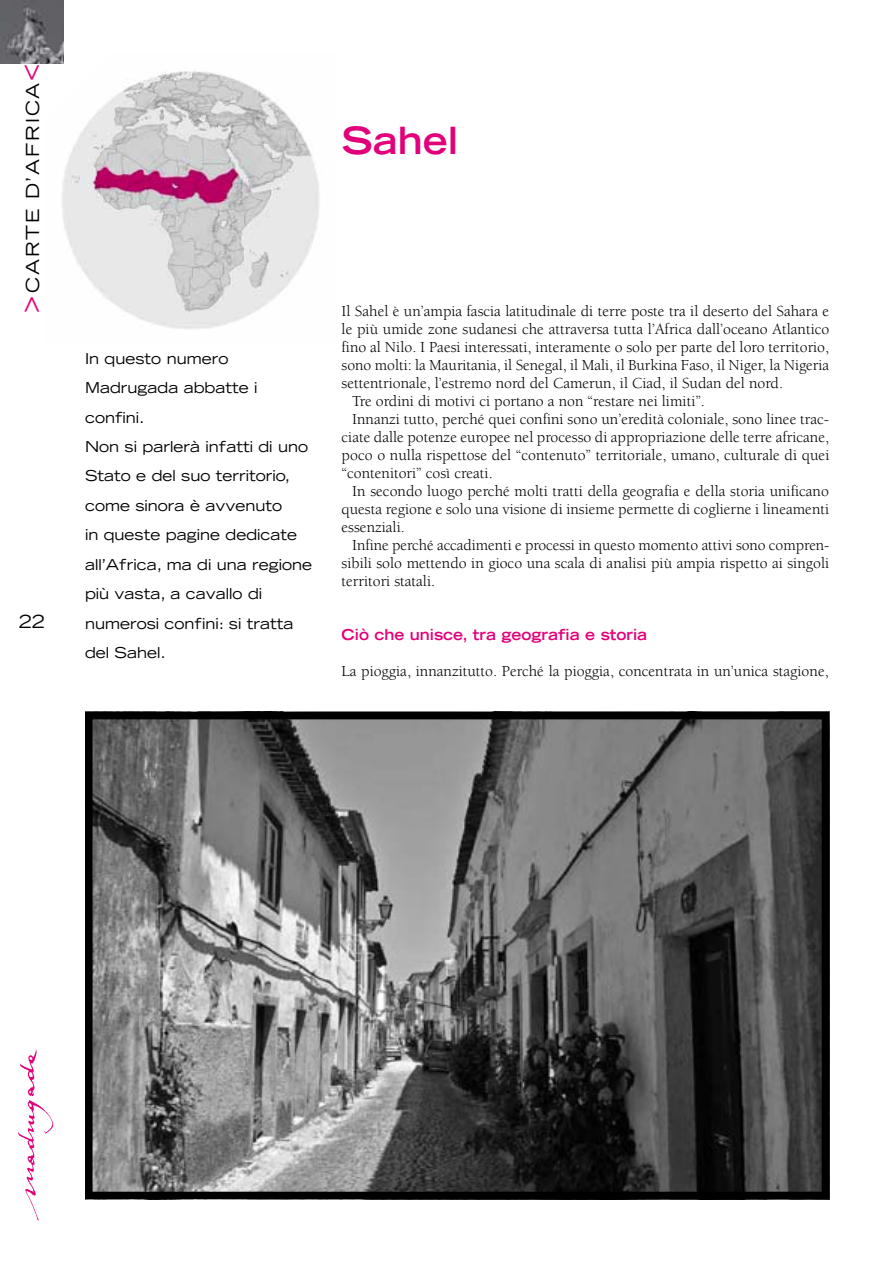
<style>
.page{position:relative;width:893px;height:1263px;background:#fff}
.page>*{position:absolute;margin:0;border:0;box-sizing:border-box;transform-origin:0 0}
.t1{font:700 expanded 37.5px "Trade Gothic LH";color:#e2007a}
.t2{font:expanded 28.5px "Trade Gothic LH";color:#e2007a}
.t3{font:expanded 18px "Trade Gothic LH";color:#000}
.t4{font:15.75px "Berkeley";color:#000}
.t5{font:expanded 15px/29.4px "Trade Gothic LH";color:#000}
.t6{font:700 expanded 15px "Trade Gothic LH";color:#e2007a}
.s1{font-size:28.5px;color:#e2007a}
</style>
<div class="page">
<img style="left:18px;top:1049px;width:36px;height:172px">
<img style="left:0;top:0;width:64px;height:64px">
<img style="left:45px;top:53px;width:274px;height:276px">
<img style="left:94px;top:721px;width:726px;height:469px">
<div style="left:85px;top:712px;width:744px;height:487px;border:8px solid #000"></div>
<h2 class="t2" style="left:10px;top:81px;width:19px;rotate:-90deg">&lt;</h2>
<p class="t3" style="left:21px;top:313px;width:155px;rotate:-90deg"><span class="s1">&gt;</span>carte d’africa</p>
<p class="t3" style="left:19px;top:610px;width:27px">22</p>
<h1 class="t1" style="left:342px;top:116px;width:118px">Sahel</h1>
<p class="t5" style="left:85px;top:343px;width:229px">In questo numero<br>Madrugada abbatte i confini.<br>Non si parlerà infatti di uno<br>Stato e del suo territorio, come sinora è avvenuto<br>in queste pagine dedicate all’Africa, ma di una regione più vasta, a cavallo di numerosi confini: si tratta del Sahel.</p>
<p class="t4" style="left:342px;top:303px;width:489px">Il Sahel è un’ampia fascia latitudinale di terre poste tra il deserto del Sahara e</p>
<p class="t4" style="left:342px;top:321px;width:489px">le più umide zone sudanesi che attraversa tutta l’Africa dall’oceano Atlantico</p>
<p class="t4" style="left:342px;top:339px;width:489px">fino al Nilo. I Paesi interessati, interamente o solo per parte del loro territorio,</p>
<p class="t4" style="left:342px;top:357px;width:489px">sono molti: la Mauritania, il Senegal, il Mali, il Burkina Faso, il Niger, la Nigeria</p>
<p class="t4" style="left:342px;top:375px;width:443px">settentrionale, l’estremo nord del Camerun, il Ciad, il Sudan del nord.</p>
<p class="t4" style="left:352px;top:393px;width:354px">Tre ordini di motivi ci portano a non “restare nei limiti”.</p>
<p class="t4" style="left:352px;top:411px;width:478px">Innanzi tutto, perché quei confini sono un’eredità coloniale, sono linee trac-</p>
<p class="t4" style="left:342px;top:429px;width:489px">ciate dalle potenze europee nel processo di appropriazione delle terre africane,</p>
<p class="t4" style="left:342px;top:447px;width:489px">poco o nulla rispettose del “contenuto” territoriale, umano, culturale di quei</p>
<p class="t4" style="left:342px;top:465px;width:153px">“contenitori” così creati.</p>
<p class="t4" style="left:352px;top:483px;width:478px">In secondo luogo perché molti tratti della geografia e della storia unificano</p>
<p class="t4" style="left:342px;top:501px;width:489px">questa regione e solo una visione di insieme permette di coglierne i lineamenti</p>
<p class="t4" style="left:342px;top:519px;width:65px">essenziali.</p>
<p class="t4" style="left:352px;top:537px;width:478px">Infine perché accadimenti e processi in questo momento attivi sono compren-</p>
<p class="t4" style="left:342px;top:555px;width:489px">sibili solo mettendo in gioco una scala di analisi più ampia rispetto ai singoli</p>
<p class="t4" style="left:342px;top:573px;width:95px">territori statali.</p>
<p class="t6" style="left:342px;top:625px;width:307px">Ciò che unisce, tra geografia e storia</p>
<p class="t4" style="left:342px;top:663px;width:489px">La pioggia, innanzitutto. Perché la pioggia, concentrata in un’unica stagione,</p>
</div>
